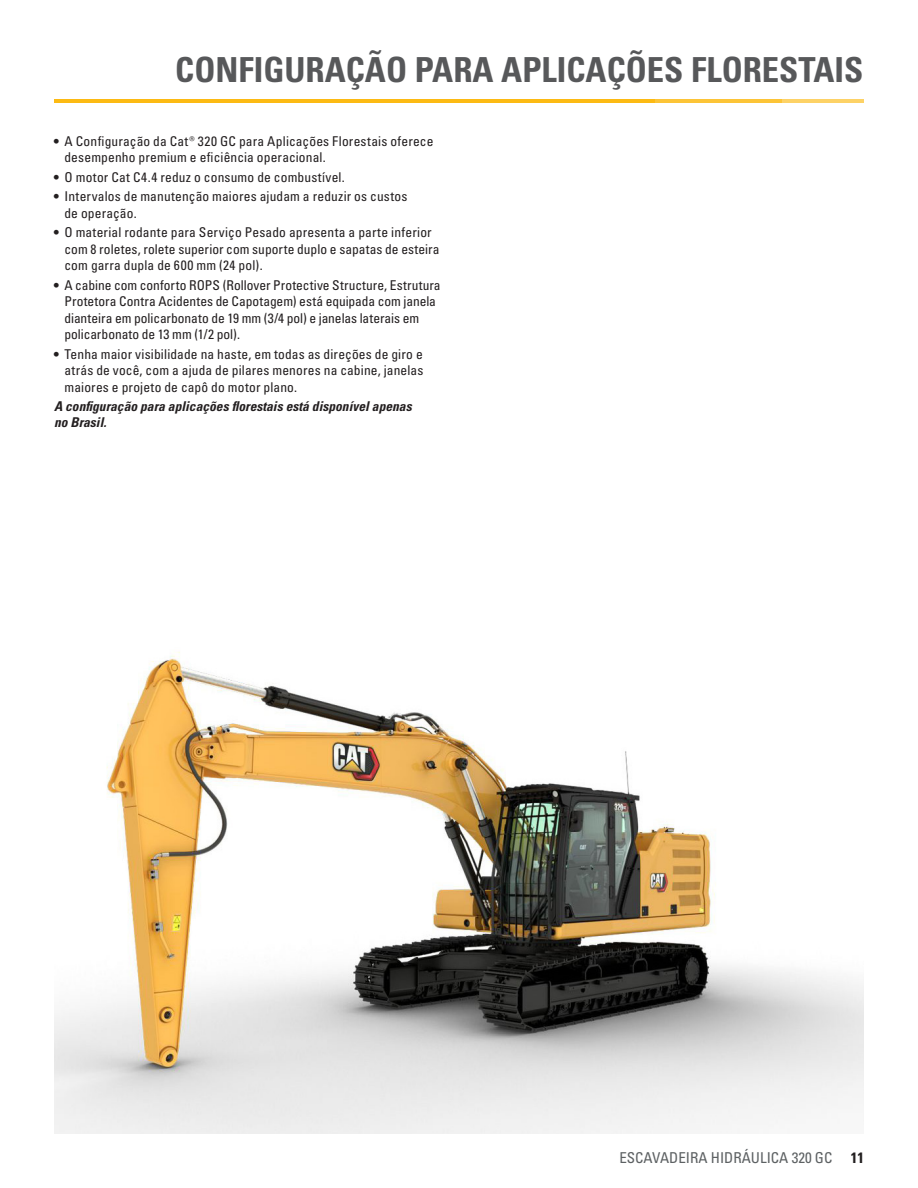
<style>
.page{position:relative;width:918px;height:1188px;background:#fff}
.page>*{position:absolute;margin:0;border:0;box-sizing:border-box;transform-origin:0 0}
.t1{font:34.5px "Univers LTCYR 67 Bold Cond";color:#57585a}
.t2{font:condensed 15px "Univers LTCYR 57";color:#5d6163}
.t3{font:condensed 13.5px/16.5px "Univers LTCYR 57";letter-spacing:.01em;color:#231f20}
.t4{font:13.5px/16.2px "Univers LTCYR 67 Bold Cond Obl";color:#231f20}
.s1{font-family:"Univers LTCYR 67 Bold Cond";font-stretch:normal;color:#231f20}
</style>
<div class="page">
<hr style="left:54px;top:99px;width:601px;height:4px;background:#fcba13">
<hr style="left:654px;top:99px;width:128px;height:4px;background:#fcc437">
<hr style="left:782px;top:99px;width:81px;height:4px;background:#fdd266">
<img style="left:54px;top:652px;width:809px;height:482px">
<h1 class="t1" style="left:175px;top:48px;width:690px">CONFIGURAÇÃO PARA APLICAÇÕES FLORESTAIS</h1>
<p class="t3" style="left:65px;top:132px;width:370px;text-indent:-11px">• A Configuração da Cat® 320 GC para Aplicações Florestais oferece desempenho premium e eficiência operacional.</p>
<p class="t3" style="left:54px;top:168px;width:292px">• O motor Cat C4.4 reduz o consumo de combustível.</p>
<p class="t3" style="left:65px;top:188px;width:345px;text-indent:-11px">• Intervalos de manutenção maiores ajudam a reduzir os custos de operação.</p>
<p class="t3" style="left:65px;top:224px;width:377px;text-indent:-11px">• O material rodante para Serviço Pesado apresenta a parte inferior com 8 roletes, rolete superior com suporte duplo e sapatas de esteira com garra dupla de 600 mm (24 pol).</p>
<p class="t3" style="left:65px;top:276px;width:378px;text-indent:-11px">• A cabine com conforto ROPS (Rollover Protective Structure, Estrutura Protetora Contra Acidentes de Capotagem) está equipada com janela dianteira em policarbonato de 19 mm (3/4 pol) e janelas laterais em policarbonato de 13 mm (1/2 pol).</p>
<p class="t3" style="left:65px;top:345px;width:360px;text-align:justify;text-indent:-11px">• Tenha maior visibilidade na haste, em todas as direções de giro e atrás de você, com a ajuda de pilares menores na cabine, janelas maiores e projeto de capô do motor plano.</p>
<p class="t4" style="left:54px;top:398px;width:359px">A configuração para aplicações florestais está disponível apenas no Brasil.</p>
<p class="t2" style="left:619px;top:1148px;width:246px">ESCAVADEIRA HIDRÁULICA 320 GC <span class="s1">11</span></p>
</div>
